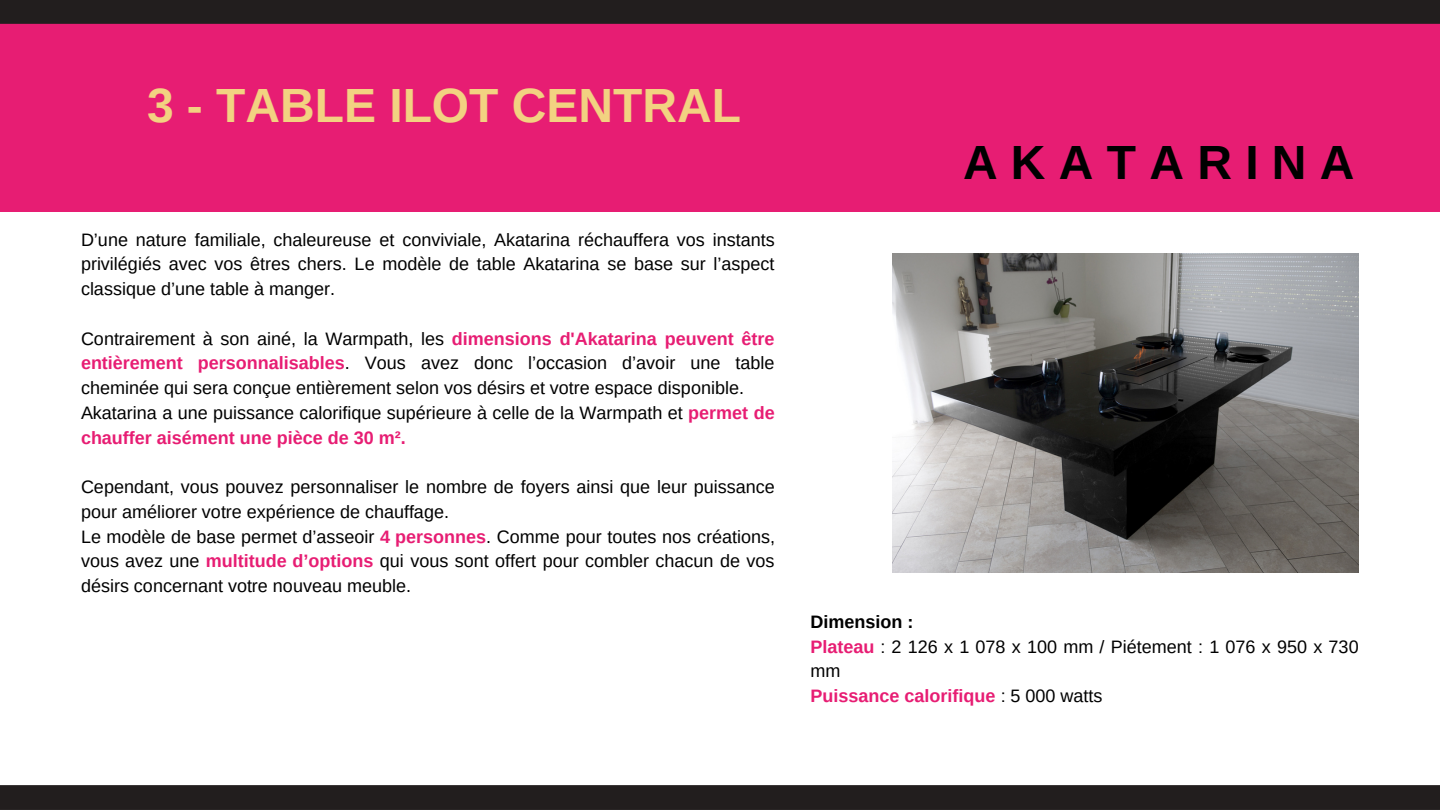
<style>
.page{position:relative;width:1440px;height:810px;background:#fff}
.page>*{position:absolute;margin:0;border:0;box-sizing:border-box;transform-origin:0 0}
.t1{font:700 48px "Arimo";color:#f2d281}
.t2{font:700 48px "Arimo";color:#000}
.t3{font:18px/24.8px "Arimo";color:#000;text-align:justify}
.t4{font:700 18px "Arimo";color:#e71d73}
.t5{font:700 18px "Arimo";color:#000}
.s1{font-weight:700;color:#e71d73}
.s2{font-weight:400;color:#000}
</style>
<div class="page">
<div style="left:0;top:0;width:1440px;height:212px;background:#e71d73"></div>
<div style="left:0;top:0;width:1440px;height:24px;background:#221e1e"></div>
<div style="left:0;top:785px;width:1440px;height:25px;background:#221e1e"></div>
<img style="left:892px;top:253px;width:467px;height:319px">
<p class="t1" style="left:147px;top:78px;width:595px">3 - TABLE ILOT CENTRAL</p>
<p class="t3" style="left:81px;top:227px;width:695px">D’une nature familiale, chaleureuse et conviviale, Akatarina réchauffera vos instants privilégiés avec vos êtres chers. Le modèle de table Akatarina se base sur l’aspect classique d’une table à manger.</p>
<p class="t3" style="left:81px;top:326px;width:695px">Contrairement à son ainé, la Warmpath, les <span class="s1">dimensions d'Akatarina peuvent être entièrement personnalisables</span>. Vous avez donc l’occasion d’avoir une table cheminée qui sera conçue entièrement selon vos désirs et votre espace disponible.</p>
<p class="t3" style="left:81px;top:400px;width:695px">Akatarina a une puissance calorifique supérieure à celle de la Warmpath et <span class="s1">permet de chauffer aisément une pièce de 30 m².</span></p>
<p class="t3" style="left:81px;top:475px;width:695px">Cependant, vous pouvez personnaliser le nombre de foyers ainsi que leur puissance pour améliorer votre expérience de chauffage.</p>
<p class="t3" style="left:81px;top:524px;width:696px">Le modèle de base permet d’asseoir <span class="s1">4 personnes</span>. Comme pour toutes nos créations, vous avez une <span class="s1">multitude d’options</span> qui vous sont offert pour combler chacun de vos désirs concernant votre nouveau meuble.</p>
<p class="t2" style="left:963px;top:136px;width:393px">A K A T A R I N A</p>
<p class="t5" style="left:811px;top:612px;width:104px">Dimension :</p>
<p class="t3" style="left:811px;top:634px;width:550px"><span class="s1">Plateau</span> : 2 126 x 1 078 x 100 mm / Piétement : 1 076 x 950 x 730 mm</p>
<p class="t4" style="left:811px;top:686px;width:294px">Puissance calorifique <span class="s2">: 5 000 watts</span></p>
</div>
